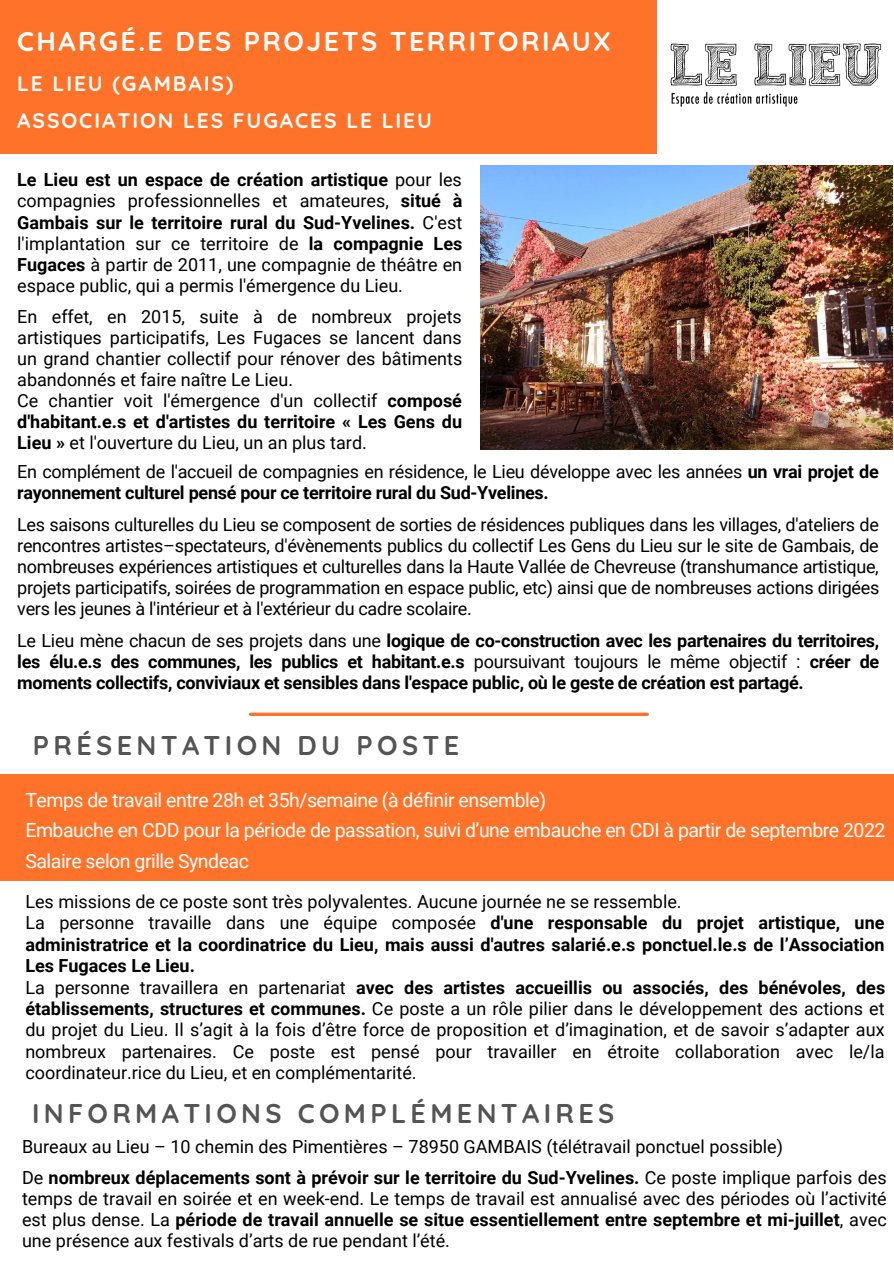
<style>
.page{position:relative;width:894px;height:1264px;background:#fff}
.page>*{position:absolute;margin:0;border:0;box-sizing:border-box;transform-origin:0 0}
.t1{font:700 27px "Quicksand";letter-spacing:.16em;color:#545454}
.t2{font:700 27px "Quicksand";letter-spacing:.09em;color:#fff}
.t3{font:700 21px "Quicksand";letter-spacing:.09em;color:#fff}
.t4{font:19.5px "Roboto";letter-spacing:-.025em;color:#fff}
.t5{font:18px/21px "Roboto";color:#000;text-align:justify}
.t6{font:700 18px/21px "Roboto";letter-spacing:-.01em;color:#000;text-align:justify}
.s1{font-weight:700}
.s2{font-weight:400}
</style>
<div class="page">
<img style="left:480px;top:166px;width:411px;height:283px">
<div style="left:0;top:0;width:656px;height:154px;background:#ff7229"></div>
<svg style="left:250px;top:712px;width:397px;height:4px;background:#ff884a"></svg>
<div style="left:0;top:775px;width:893px;height:105px;background:#ff7229"></div>
<img style="left:670px;top:43px;width:212px;height:64px">
<p class="t2" style="left:17px;top:24px;width:595px">CHARGÉ.E DES PROJETS TERRITORIAUX</p>
<p class="t3" style="left:17px;top:70px;width:218px">LE LIEU (GAMBAIS)</p>
<p class="t3" style="left:17px;top:107px;width:416px">ASSOCIATION LES FUGACES LE LIEU</p>
<p class="t5" style="left:17px;top:170px;width:446px"><span class="s1">Le Lieu est un espace de création artistique</span> pour les compagnies professionnelles et amateures, <span class="s1">situé à Gambais sur le territoire rural du Sud-Yvelines.</span> C'est l'implantation sur ce territoire de <span class="s1">la compagnie Les Fugaces</span> à partir de 2011, une compagnie de théâtre en espace public, qui a permis l'émergence du Lieu.</p>
<p class="t5" style="left:17px;top:306px;width:446px">En effet, en 2015, suite à de nombreux projets artistiques participatifs, Les Fugaces se lancent dans un grand chantier collectif pour rénover des bâtiments abandonnés et faire naître Le Lieu.</p>
<p class="t5" style="left:17px;top:390px;width:446px">Ce chantier voit l'émergence d'un collectif <span class="s1">composé d'habitant.e.s et d'artistes du territoire « Les Gens du Lieu »</span> et l'ouverture du Lieu, un an plus tard.</p>
<p class="t5" style="left:17px;top:462px;width:862px">En complément de l'accueil de compagnies en résidence, le Lieu développe avec les années <span class="s1">un vrai projet de rayonnement culturel pensé pour ce territoire rural du Sud-Yvelines.</span></p>
<p class="t5" style="left:17px;top:514px;width:863px">Les saisons culturelles du Lieu se composent de sorties de résidences publiques dans les villages, d'ateliers de rencontres artistes–spectateurs, d'évènements publics du collectif Les Gens du Lieu sur le site de Gambais, de nombreuses expériences artistiques et culturelles dans la Haute Vallée de Chevreuse (transhumance artistique, projets participatifs, soirées de programmation en espace public, etc) ainsi que de nombreuses actions dirigées vers les jeunes à l'intérieur et à l'extérieur du cadre scolaire.</p>
<p class="t6" style="left:17px;top:630px;width:863px"><span class="s2">Le Lieu mène chacun de ses projets dans une</span> logique de co-construction avec les partenaires du territoires, les élu.e.s des communes, les publics et habitant.e.s <span class="s2">poursuivant toujours le même objectif :</span> créer de moments collectifs, conviviaux et sensibles dans l'espace public, où le geste de création est partagé.</p>
<p class="t1" style="left:33px;top:727px;width:427px">PRÉSENTATION DU POSTE</p>
<p class="t4" style="left:25px;top:788px;width:522px">Temps de travail entre 28h et 35h/semaine (à définir ensemble)</p>
<p class="t4" style="left:25px;top:819px;width:861px">Embauche en CDD pour la période de passation, suivi d’une embauche en CDI à partir de septembre 2022</p>
<p class="t4" style="left:25px;top:849px;width:225px">Salaire selon grille Syndeac</p>
<p class="t5" style="left:25px;top:891px;width:657px">Les missions de ce poste sont très polyvalentes. Aucune journée ne se ressemble.</p>
<p class="t6" style="left:25px;top:912px;width:860px;line-height:21.5px"><span class="s2">La personne travaille dans une équipe composée</span> d'une responsable du projet artistique, une administratrice et la coordinatrice du Lieu, mais aussi d'autres salarié.e.s ponctuel.le.s de l’Association Les Fugaces Le Lieu.</p>
<p class="t5" style="left:25px;top:976px;width:861px;line-height:21.5px">La personne travaillera en partenariat <span class="s1">avec des artistes accueillis ou associés, des bénévoles, des établissements, structures et communes.</span> Ce poste a un rôle pilier dans le développement des actions et du projet du Lieu. Il s’agit à la fois d’être force de proposition et d’imagination, et de savoir s’adapter aux nombreux partenaires. Ce poste est pensé pour travailler en étroite collaboration avec le/la coordinateur.rice du Lieu, et en complémentarité.</p>
<p class="t1" style="left:32px;top:1095px;width:583px">INFORMATIONS COMPLÉMENTAIRES</p>
<p class="t5" style="left:22px;top:1135px;width:762px">Bureaux au Lieu – 10 chemin des Pimentières – 78950 GAMBAIS (télétravail ponctuel possible)</p>
<p class="t5" style="left:22px;top:1167px;width:866px">De <span class="s1">nombreux déplacements sont à prévoir sur le territoire du Sud-Yvelines.</span> Ce poste implique parfois des temps de travail en soirée et en week-end. Le temps de travail est annualisé avec des périodes où l’activité est plus dense. La <span class="s1">période de travail annuelle se situe essentiellement entre septembre et mi-juillet</span>, avec une présence aux festivals d’arts de rue pendant l’été.</p>
</div>
